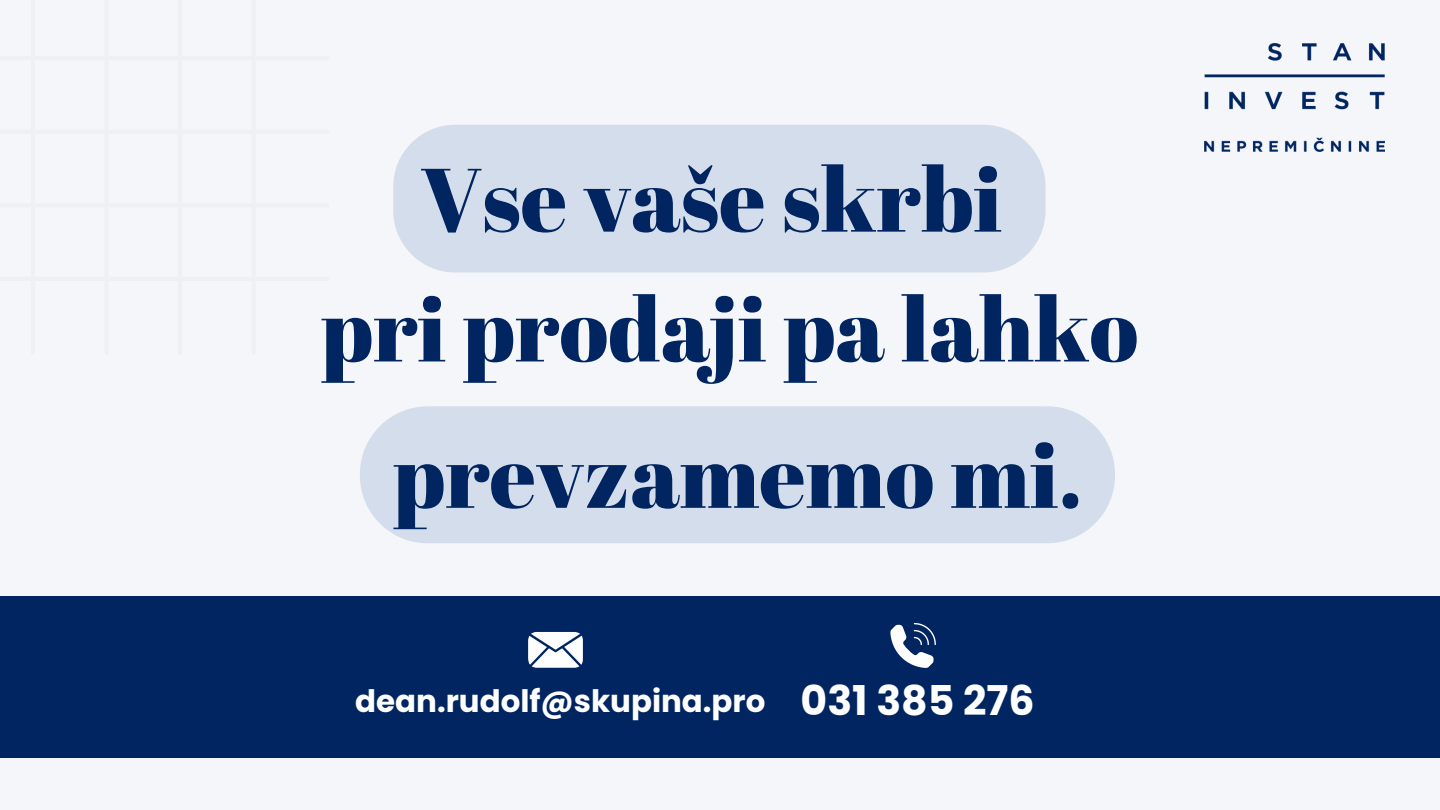
<style>
.page{position:relative;width:1440px;height:810px;background:#f4f6f9}
.page>*{position:absolute;margin:0;border:0;box-sizing:border-box;transform-origin:0 0}
.t1{font:89.8px "Abril Fatface";color:#002561}
.t2{font:700 41px "Poppins";color:#fefefe}
.t3{font:700 30.9px "Poppins";color:#fefefe}
</style>
<div class="page">
<div style="left:0;top:596px;width:1440px;height:162px;background:#002560"></div>
<svg style="left:890px;top:623px;width:46px;height:45px"></svg>
<svg style="left:528px;top:632px;width:55px;height:36px;background:#d2d8e2"></svg>
<img style="left:1204px;top:44px;width:181px;height:107px">
<div style="left:393px;top:125px;width:653px;height:147px;background:#d4ddeb;border-radius:62px"></div>
<div style="left:360px;top:406px;width:755px;height:137px;background:#d4ddeb;border-radius:68px"></div>
<h1 class="t1" style="left:421px;top:137px;width:583px">Vse vaše skrbi</h1>
<h1 class="t1" style="left:320px;top:266px;width:819px">pri prodaji pa lahko</h1>
<p class="t1" style="left:393px;top:413px;width:691px">prevzamemo mi.</p>
<h1 class="t3" style="left:355px;top:680px;width:412px">dean.rudolf@skupina.pro</h1>
<p class="t2" style="left:801px;top:672px;width:236px">031 385 276</p>
</div>
